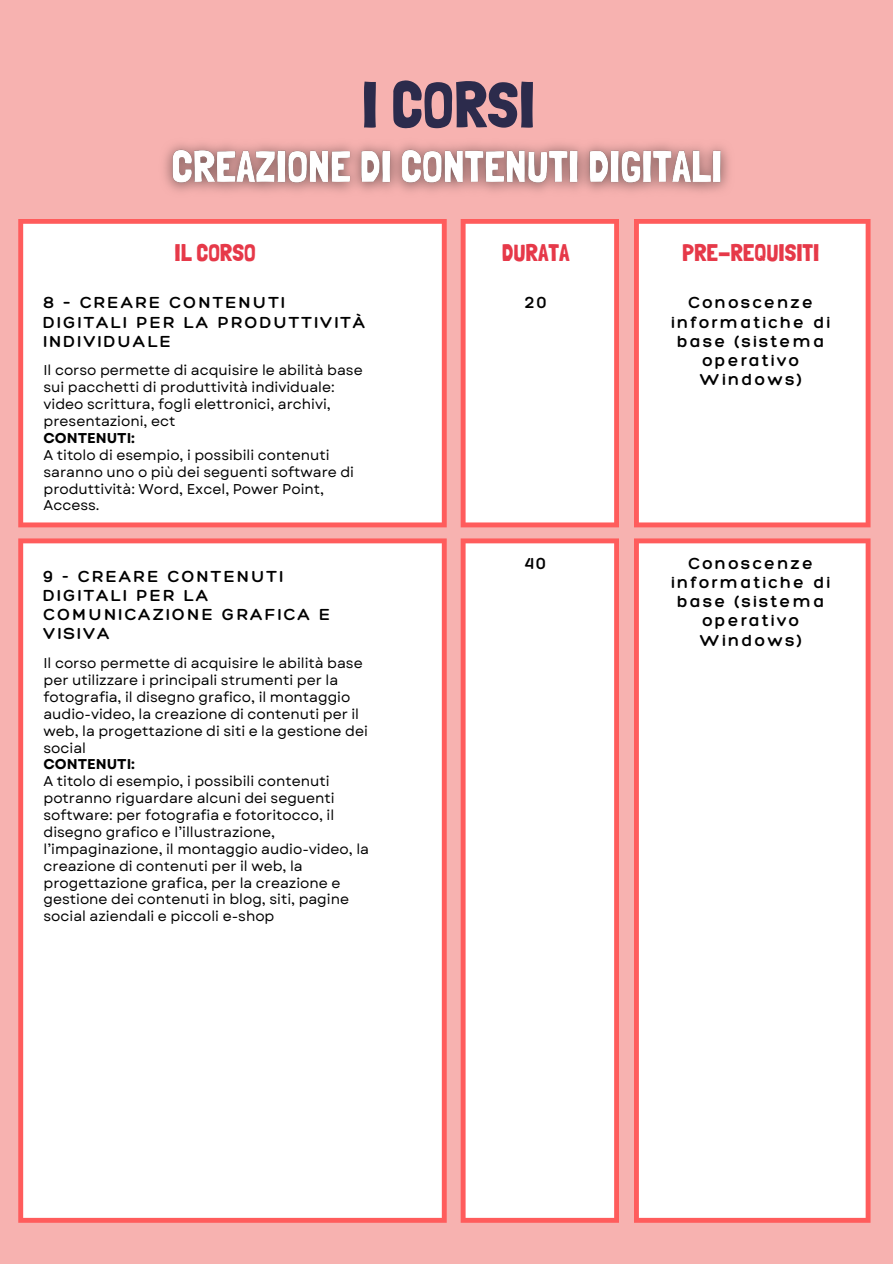
<style>
.page{position:relative;width:893px;height:1264px;background:#fff}
.page>*{position:absolute;margin:0;border:0;box-sizing:border-box;transform-origin:0 0}
.t1{font:64.5px "Londrina Solid";color:#2c2b4c}
.t2{font:24px "Londrina Solid";color:#e63949}
.t3{font:300 17.4px/19.2px "Hero";letter-spacing:.13em;color:#000}
.t4{font:14.25px/16.8px "Garet";color:#000}
.t5{font:700 14.25px "Garet";color:#000}
</style>
<div class="page">
<div style="left:0;top:0;width:892px;height:1263px;background:#f7b2b0"></div>
<div style="left:18px;top:219px;width:428px;height:308px;background:#fff"></div>
<svg style="left:634px;top:219px;width:236px;height:308px;background:#fff3f3"></svg>
<svg style="left:460px;top:219px;width:159px;height:308px;background:#fef2f2"></svg>
<img style="left:164px;top:144px;width:565px;height:48px">
<div style="left:18px;top:538px;width:428px;height:684px;background:#fff"></div>
<div style="left:634px;top:538px;width:236px;height:684px;background:#fff"></div>
<svg style="left:460px;top:538px;width:159px;height:684px;background:#fef4f4"></svg>
<p class="t1" style="left:361px;top:66px;width:175px">I CORSI</p>
<p class="t2" style="left:174px;top:239px;width:83px">IL CORSO</p>
<p class="t2" style="left:502px;top:239px;width:69px">DURATA</p>
<p class="t2" style="left:682px;top:239px;width:139px">PRE-REQUISITI</p>
<p class="t3" style="left:525px;top:293px;width:23px">20</p>
<p class="t3" style="left:671px;top:293px;width:160px;text-align:center">Conoscenze informatiche di base (sistema operativo<br>Windows)</p>
<p class="t3" style="left:43px;top:293px;width:323px">8 – CREARE CONTENUTI<br>DIGITALI PER LA PRODUTTIVITÀ<br>INDIVIDUALE</p>
<p class="t4" style="left:43px;top:362px;width:321px">Il corso permette di acquisire le abilità base sui pacchetti di produttività individuale: video scrittura, fogli elettronici, archivi, presentazioni, ect</p>
<p class="t5" style="left:43px;top:427px;width:93px">CONTENUTI:</p>
<p class="t4" style="left:43px;top:446px;width:312px">A titolo di esempio, i possibili contenuti saranno uno o più dei seguenti software di produttività: Word, Excel, Power Point, Access.</p>
<p class="t3" style="left:43px;top:566px;width:288px">9 - CREARE CONTENUTI<br>DIGITALI PER LA<br>COMUNICAZIONE GRAFICA E<br>VISIVA</p>
<p class="t4" style="left:43px;top:654px;width:326px">Il corso permette di acquisire le abilità base per utilizzare i principali strumenti per la fotografia, il disegno grafico, il montaggio audio-video, la creazione di contenuti per il web, la progettazione di siti e la gestione dei social</p>
<p class="t5" style="left:43px;top:754px;width:93px">CONTENUTI:</p>
<p class="t4" style="left:43px;top:773px;width:327px">A titolo di esempio, i possibili contenuti potranno riguardare alcuni dei seguenti software: per fotografia e fotoritocco, il disegno grafico e l’illustrazione, l’impaginazione, il montaggio audio-video, la creazione di contenuti per il web, la progettazione grafica, per la creazione e gestione dei contenuti in blog, siti, pagine social aziendali e piccoli e-shop</p>
<p class="t3" style="left:525px;top:553px;width:22px">40</p>
<p class="t3" style="left:671px;top:553px;width:160px;text-align:center">Conoscenze informatiche di base (sistema operativo<br>Windows)</p>
</div>
